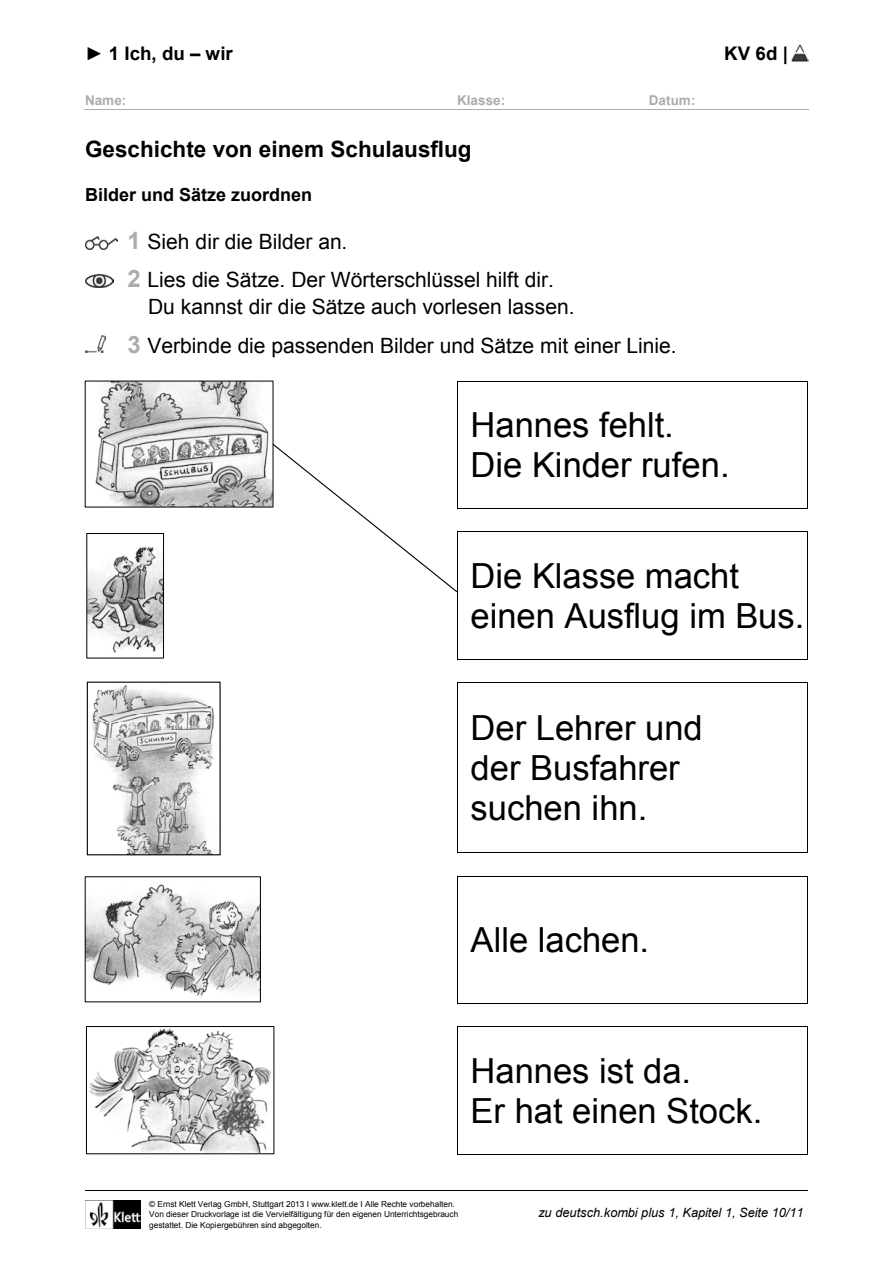
<style>
.page{position:relative;width:893px;height:1263px;background:#fff}
.page>*{position:absolute;margin:0;border:0;box-sizing:border-box;transform-origin:0 0}
.t1{font:34.5px/39.8px "Arial";color:#000}
.t2{font:700 22.5px "Arial";color:#000}
.t3{font:21px/38.1px "Arial";color:#000}
.t4{font:700 18.75px "Arial";color:#000}
.t5{font:700 18px "Arial";color:#000}
.t6{font:700 13.5px "Arial";letter-spacing:.005em;color:#acacac}
.t7{font:italic 12.75px "Arial";letter-spacing:-.005em;color:#000}
.t8{font:8.25px/10.5px "Arial";color:#000}
.s1{font-weight:700;font-size:24px;color:#acacac}
</style>
<div class="page">
<img style="left:791px;top:45px;width:17px;height:17px">
<hr style="left:84px;top:109px;width:54px;height:1px;background:#acacac">
<hr style="left:137px;top:109px;width:307px;height:1px;background:#acacac">
<svg style="left:444px;top:109px;width:12px;height:1px"></svg>
<hr style="left:456px;top:109px;width:58px;height:1px;background:#acacac">
<hr style="left:514px;top:109px;width:122px;height:1px;background:#acacac">
<hr style="left:647px;top:109px;width:59px;height:1px;background:#acacac">
<hr style="left:705px;top:109px;width:103px;height:1px;background:#acacac">
<img style="left:85px;top:1200px;width:55px;height:28px">
<hr style="left:85px;top:1190px;width:722px;height:1px;background:#000">
<img style="left:85px;top:237px;width:32px;height:12px">
<img style="left:85px;top:274px;width:29px;height:13px">
<img style="left:85px;top:336px;width:21px;height:17px">
<hr style="left:457px;top:381px;width:350px;height:1px;background:#000">
<hr style="left:457px;top:381px;width:1px;height:127px;background:#000">
<hr style="left:807px;top:381px;width:1px;height:127px;background:#000">
<hr style="left:457px;top:508px;width:350px;height:1px;background:#000">
<hr style="left:457px;top:531px;width:350px;height:1px;background:#000">
<hr style="left:457px;top:532px;width:1px;height:127px;background:#000">
<hr style="left:807px;top:532px;width:1px;height:127px;background:#000">
<hr style="left:457px;top:659px;width:350px;height:1px;background:#000">
<hr style="left:457px;top:682px;width:350px;height:1px;background:#000">
<hr style="left:457px;top:683px;width:1px;height:169px;background:#000">
<hr style="left:807px;top:683px;width:1px;height:169px;background:#000">
<hr style="left:457px;top:852px;width:350px;height:1px;background:#000">
<hr style="left:457px;top:876px;width:350px;height:1px;background:#000">
<hr style="left:457px;top:876px;width:1px;height:127px;background:#000">
<hr style="left:807px;top:876px;width:1px;height:127px;background:#000">
<hr style="left:457px;top:1003px;width:350px;height:1px;background:#000">
<hr style="left:457px;top:1026px;width:350px;height:1px;background:#000">
<hr style="left:457px;top:1027px;width:1px;height:128px;background:#000">
<hr style="left:457px;top:1154px;width:350px;height:1px;background:#000">
<hr style="left:807px;top:1027px;width:1px;height:128px;background:#000">
<img style="left:95px;top:383px;width:176px;height:122px">
<img style="left:88px;top:546px;width:74px;height:107px">
<div style="left:86px;top:533px;width:78px;height:125px;border:1px solid #000"></div>
<img style="left:87px;top:884px;width:172px;height:114px">
<img style="left:89px;top:1028px;width:183px;height:124px">
<div style="left:86px;top:1026px;width:188px;height:128px;border:1px solid #000"></div>
<svg style="left:271px;top:443px;width:186px;height:150px"></svg>
<img style="left:92px;top:685px;width:122px;height:168px">
<div style="left:87px;top:682px;width:134px;height:173px;border:1px solid #000"></div>
<p class="t4" style="left:85px;top:43px;width:149px">► 1 Ich, du – wir</p>
<p class="t4" style="left:724px;top:43px;width:65px">KV 6d |</p>
<p class="t6" style="left:85px;top:92px;width:43px">Name:</p>
<p class="t6" style="left:457px;top:92px;width:50px">Klasse:</p>
<p class="t6" style="left:649px;top:92px;width:48px">Datum:</p>
<p class="t2" style="left:85px;top:136px;width:388px">Geschichte von einem Schulausflug</p>
<p class="t5" style="left:85px;top:185px;width:228px">Bilder und Sätze zuordnen</p>
<p class="t3" style="left:127px;top:223px;width:428px"><span class="s1">1</span> Sieh dir die Bilder an.<br><span class="s1">2</span> Lies die Sätze. Der Wörterschlüssel hilft dir.</p>
<p class="t3" style="left:127px;top:288px;width:550px;text-indent:21px">Du kannst dir die Sätze auch vorlesen lassen.<br><span class="s1">3</span> Verbinde die passenden Bilder und Sätze mit einer Linie.</p>
<p class="t1" style="left:470px;top:406px;width:260px">Hannes fehlt.<br>Die Kinder rufen.</p>
<p class="t1" style="left:470px;top:556px;width:335px">Die Klasse macht einen Ausflug im Bus.</p>
<p class="t1" style="left:470px;top:708px;width:234px">Der Lehrer und der Busfahrer suchen ihn.</p>
<p class="t1" style="left:470px;top:920px;width:180px">Alle lachen.</p>
<p class="t1" style="left:470px;top:1051px;width:293px">Hannes ist da.<br>Er hat einen Stock.</p>
<p class="t8" style="left:149px;top:1199px;width:311px">© Ernst Klett Verlag GmbH, Stuttgart 2013 I www.klett.de I Alle Rechte vorbehalten.<br>Von dieser Druckvorlage ist die Vervielfältigung für den eigenen Unterrichtsgebrauch gestattet. Die Kopiergebühren sind abgegolten.</p>
<p class="t7" style="left:538px;top:1206px;width:266px">zu deutsch.kombi plus 1, Kapitel 1, Seite 10/11</p>
</div>
